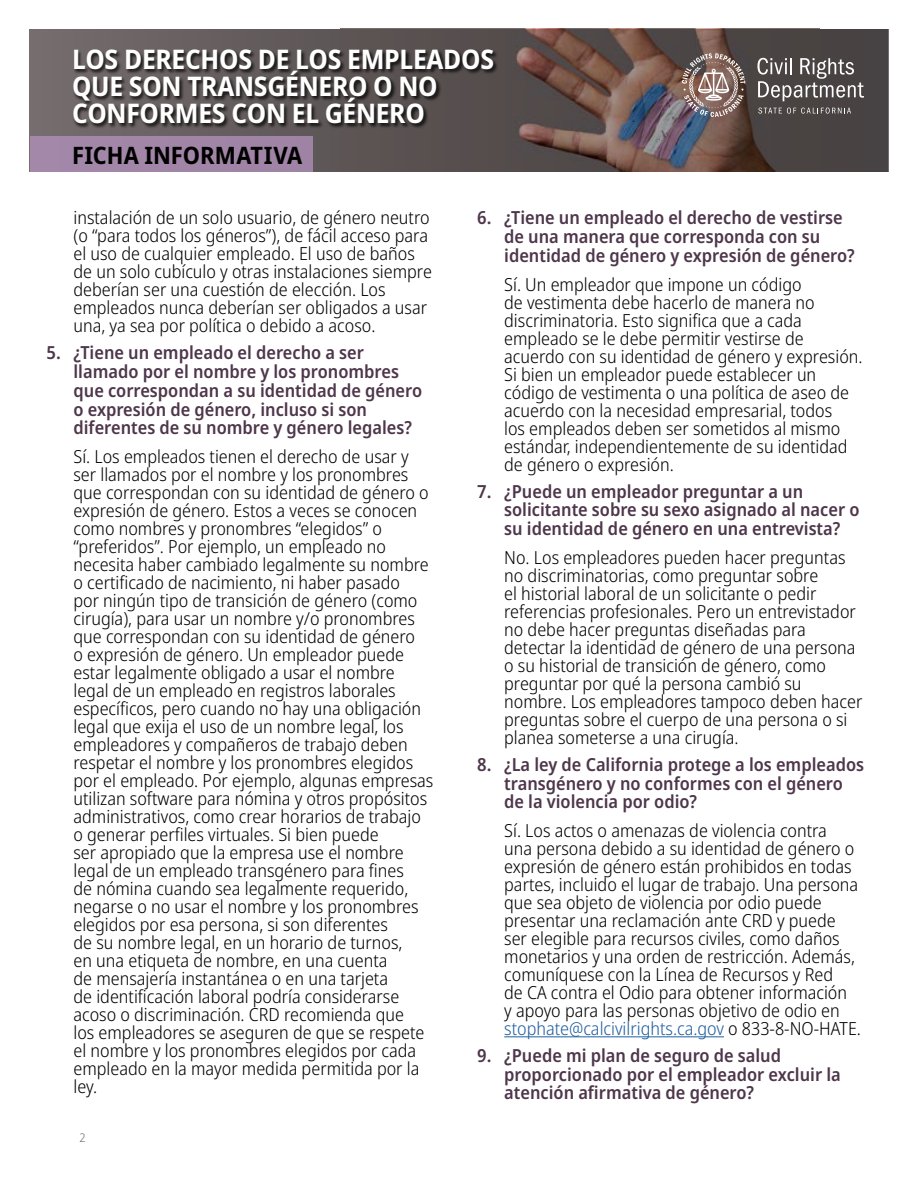
<style>
.page{position:relative;width:918px;height:1188px;background:#fff}
.page>*{position:absolute;margin:0;border:0;box-sizing:border-box;transform-origin:0 0}
.t1{font:700 semi-condensed 27px/27px "Noto Sans";letter-spacing:-.01em;color:#fff}
.t2{font:700 semi-condensed 24px "Noto Sans";color:#000}
.t3{font:300 semi-condensed 18px/18px "Noto Sans";color:#000}
.t4{font:600 semi-condensed 18px/18.8px "Noto Sans";color:#4e364b}
.t5{font:300 semi-condensed 12px "Noto Sans";color:#696a6d}
.s1{color:#205e9e}
</style>
<div class="page">
<svg style="left:30px;top:29px;width:858px;height:142px;background:#5e5150"></svg>
<svg style="left:757px;top:58px;width:107px;height:43px;background:#706c6c"></svg>
<svg style="left:758px;top:108px;width:93px;height:6px"></svg>
<svg style="left:682px;top:53px;width:63px;height:64px;background:#8d7a75"></svg>
<div style="left:30px;top:136px;width:282px;height:35px;background:#a185a7"></div>
<div style="left:72px;top:49px;width:426px;height:80px;background:#000;opacity:.75"></div>
<hr style="left:504px;top:1036px;width:220px;height:1px;background:#205e9e">
<h1 class="t1" style="left:72px;top:47px;width:424px">LOS DERECHOS DE LOS EMPLEADOS<br>QUE SON TRANSGÉNERO O NO<br>CONFORMES CON EL GÉNERO</h1>
<h2 class="t2" style="left:72px;top:138px;width:232px">FICHA INFORMATIVA</h2>
<p class="t3" style="left:74px;top:209px;width:360px">instalación de un solo usuario, de género neutro (o “para todos los géneros”), de fácil acceso para el uso de cualquier empleado. El uso de baños de un solo cubículo y otras instalaciones siempre deberían ser una cuestión de elección. Los empleados nunca deberían ser obligados a usar una, ya sea por política o debido a acoso.</p>
<p class="t4" style="left:74px;top:344px;width:350px;text-indent:-27px">5. ¿Tiene un empleado el derecho a ser llamado por el nombre y los pronombres que correspondan a su identidad de género o expresión de género, incluso si son diferentes de su nombre y género legales?</p>
<p class="t3" style="left:74px;top:448px;width:361px">Sí. Los empleados tienen el derecho de usar y ser llamados por el nombre y los pronombres que correspondan con su identidad de género o expresión de género. Estos a veces se conocen como nombres y pronombres “elegidos” o “preferidos”. Por ejemplo, un empleado no necesita haber cambiado legalmente su nombre o certificado de nacimiento, ni haber pasado<br>por ningún tipo de transición de género (como cirugía), para usar un nombre y/o pronombres que correspondan con su identidad de género<br>o expresión de género. Un empleador puede estar legalmente obligado a usar el nombre legal de un empleado en registros laborales específicos, pero cuando no hay una obligación legal que exija el uso de un nombre legal, los empleadores y compañeros de trabajo deben respetar el nombre y los pronombres elegidos por el empleado. Por ejemplo, algunas empresas utilizan software para nómina y otros propósitos administrativos, como crear horarios de trabajo o generar perfiles virtuales. Si bien puede<br>ser apropiado que la empresa use el nombre legal de un empleado transgénero para fines<br>de nómina cuando sea legalmente requerido, negarse o no usar el nombre y los pronombres elegidos por esa persona, si son diferentes<br>de su nombre legal, en un horario de turnos,<br>en una etiqueta de nombre, en una cuenta<br>de mensajería instantánea o en una tarjeta<br>de identificación laboral podría considerarse acoso o discriminación. CRD recomienda que<br>los empleadores se aseguren de que se respete el nombre y los pronombres elegidos por cada empleado en la mayor medida permitida por la ley.</p>
<p class="t5" style="left:80px;top:1129px;width:8px">2</p>
<p class="t4" style="left:504px;top:209px;width:352px;text-indent:-27px">6. ¿Tiene un empleado el derecho de vestirse de una manera que corresponda con su identidad de género y expresión de género?</p>
<p class="t3" style="left:504px;top:276px;width:360px">Sí. Un empleador que impone un código<br>de vestimenta debe hacerlo de manera no discriminatoria. Esto significa que a cada empleado se le debe permitir vestirse de acuerdo con su identidad de género y expresión.<br>Si bien un empleador puede establecer un código de vestimenta o una política de aseo de acuerdo con la necesidad empresarial, todos<br>los empleados deben ser sometidos al mismo estándar, independientemente de su identidad de género o expresión.</p>
<p class="t4" style="left:504px;top:482px;width:357px;text-indent:-27px">7. ¿Puede un empleador preguntar a un solicitante sobre su sexo asignado al nacer o su identidad de género en una entrevista?</p>
<p class="t3" style="left:504px;top:549px;width:360px">No. Los empleadores pueden hacer preguntas no discriminatorias, como preguntar sobre<br>el historial laboral de un solicitante o pedir referencias profesionales. Pero un entrevistador no debe hacer preguntas diseñadas para detectar la identidad de género de una persona o su historial de transición de género, como preguntar por qué la persona cambió su nombre. Los empleadores tampoco deben hacer preguntas sobre el cuerpo de una persona o si planea someterse a una cirugía.</p>
<p class="t4" style="left:504px;top:755px;width:361px;text-indent:-27px">8. ¿La ley de California protege a los empleados transgénero y no conformes con el género de la violencia por odio?</p>
<p class="t3" style="left:504px;top:822px;width:358px">Sí. Los actos o amenazas de violencia contra<br>una persona debido a su identidad de género o expresión de género están prohibidos en todas partes, incluido el lugar de trabajo. Una persona que sea objeto de violencia por odio puede presentar una reclamación ante CRD y puede ser elegible para recursos civiles, como daños monetarios y una orden de restricción. Además, comuníquese con la Línea de Recursos y Red<br>de CA contra el Odio para obtener información<br>y apoyo para las personas objetivo de odio en <span class="s1">stophate@calcivilrights.ca.gov</span> o 833-8-NO-HATE.</p>
<p class="t4" style="left:504px;top:1047px;width:338px;text-indent:-27px">9. ¿Puede mi plan de seguro de salud proporcionado por el empleador excluir la atención afirmativa de género?</p>
</div>
